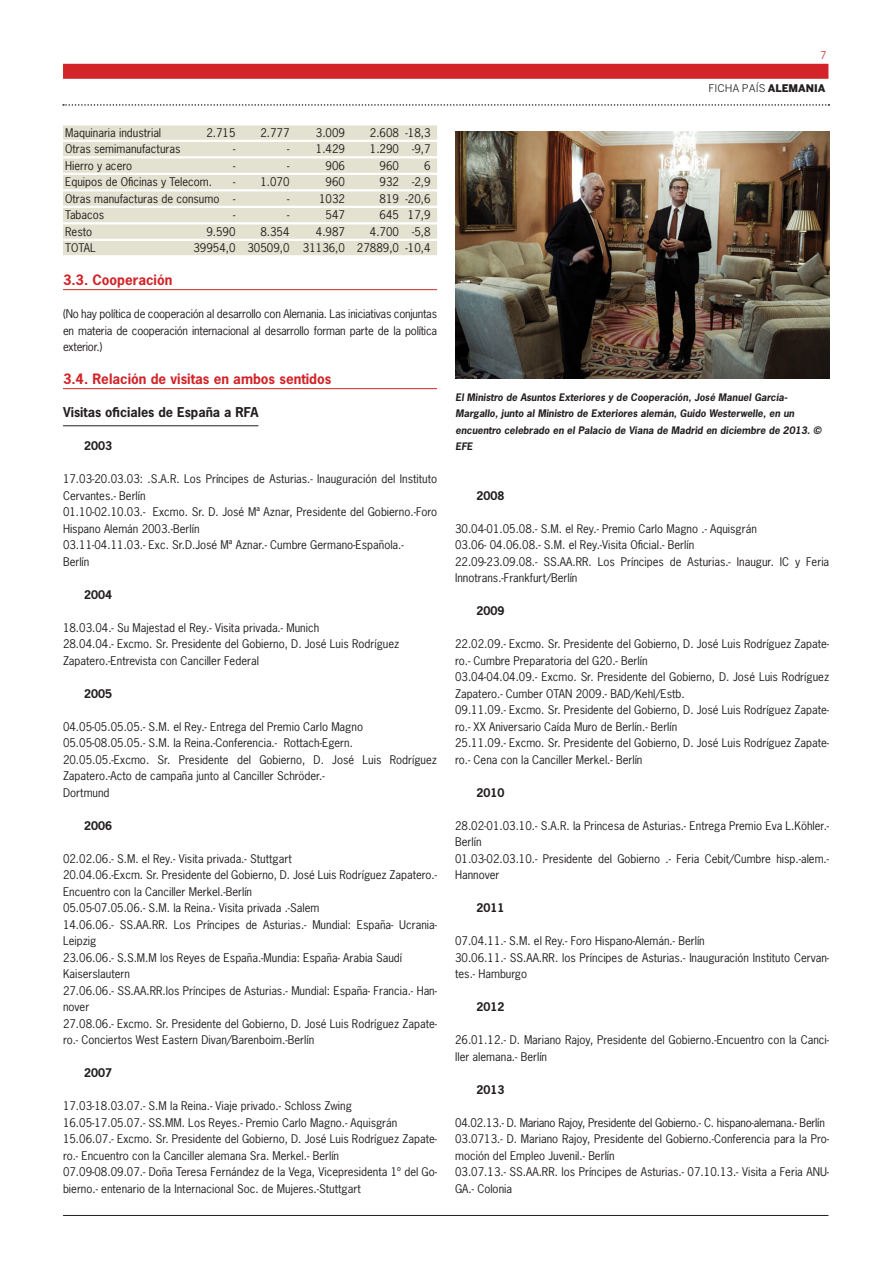
<style>
.page{position:relative;width:893px;height:1263px;background:#fff}
.page>*{position:absolute;margin:0;border:0;box-sizing:border-box;transform-origin:0 0}
.t1{font:700 13.5px "News Gothic Std";color:#d22429}
.t2{font:700 12.75px "News Gothic Std";color:#231f20}
.t3{font:11.25px/16.5px "News Gothic Std";color:#231f20}
.t4{font:700 11.25px "News Gothic Std";color:#231f20}
.t5{font:10.5px "Benton Sans";color:#231f20}
.t6{font:10.5px "Benton Sans";color:#d22429}
.t7{font:italic 700 9.75px/16.5px "News Gothic Std";color:#231f20}
.s1{font-weight:900}
</style>
<div class="page">
<div style="left:63px;top:64px;width:765px;height:15px;background:#d22429"></div>
<hr style="left:63px;top:1215px;width:765px;height:1px;background:#231f20">
<svg style="left:63px;top:104px;width:766px;height:2px"></svg>
<div style="left:63px;top:125px;width:374px;height:15px;background:#e3e1cf"></div>
<div style="left:63px;top:142px;width:374px;height:14px;background:#e3e1cf"></div>
<div style="left:63px;top:158px;width:374px;height:15px;background:#e3e1cf"></div>
<div style="left:63px;top:175px;width:374px;height:14px;background:#e3e1cf"></div>
<div style="left:63px;top:191px;width:374px;height:15px;background:#e3e1cf"></div>
<div style="left:63px;top:208px;width:374px;height:14px;background:#e3e1cf"></div>
<div style="left:63px;top:224px;width:374px;height:15px;background:#e3e1cf"></div>
<div style="left:63px;top:241px;width:374px;height:14px;background:#e3e1cf"></div>
<hr style="left:63px;top:289px;width:374px;height:1px;background:#d22429">
<hr style="left:63px;top:388px;width:374px;height:1px;background:#d22429">
<hr style="left:63px;top:425px;width:195px;height:1px;background:#231f20">
<img style="left:456px;top:131px;width:374px;height:247px">
<p class="t3" style="left:65px;top:124px;width:98px">Maquinaria industrial</p>
<p class="t3" style="left:206px;top:124px;width:31px">2.715</p>
<p class="t3" style="left:260px;top:124px;width:31px">2.777</p>
<p class="t3" style="left:316px;top:124px;width:31px">3.009</p>
<p class="t3" style="left:370px;top:124px;width:62px">2.608 -18,3</p>
<p class="t3" style="left:65px;top:140px;width:117px">Otras semimanufacturas</p>
<p class="t3" style="left:233px;top:140px;width:4px">-</p>
<p class="t3" style="left:287px;top:140px;width:59px">- 1.429</p>
<p class="t3" style="left:370px;top:140px;width:62px">1.290 -9,7</p>
<p class="t3" style="left:65px;top:157px;width:68px">Hierro y acero</p>
<p class="t3" style="left:233px;top:157px;width:4px">-</p>
<p class="t3" style="left:287px;top:157px;width:4px">-</p>
<p class="t3" style="left:326px;top:157px;width:21px">906</p>
<p class="t3" style="left:380px;top:157px;width:21px">960</p>
<p class="t3" style="left:424px;top:157px;width:8px">6</p>
<p class="t3" style="left:65px;top:173px;width:148px">Equipos de Oficinas y Telecom.</p>
<p class="t3" style="left:233px;top:173px;width:58px">- 1.070</p>
<p class="t3" style="left:326px;top:173px;width:21px">960</p>
<p class="t3" style="left:380px;top:173px;width:52px">932 -2,9</p>
<p class="t3" style="left:65px;top:190px;width:172px">Otras manufacturas de consumo -</p>
<p class="t3" style="left:287px;top:190px;width:4px">-</p>
<p class="t3" style="left:319px;top:190px;width:27px">1032</p>
<p class="t3" style="left:380px;top:190px;width:52px">819 -20,6</p>
<p class="t3" style="left:65px;top:206px;width:41px">Tabacos</p>
<p class="t3" style="left:233px;top:206px;width:4px">-</p>
<p class="t3" style="left:287px;top:206px;width:4px">-</p>
<p class="t3" style="left:326px;top:206px;width:21px">547</p>
<p class="t3" style="left:380px;top:206px;width:52px">645 17,9</p>
<p class="t3" style="left:65px;top:223px;width:28px">Resto</p>
<p class="t3" style="left:206px;top:223px;width:31px">9.590</p>
<p class="t3" style="left:260px;top:223px;width:31px">8.354</p>
<p class="t3" style="left:316px;top:223px;width:31px">4.987</p>
<p class="t3" style="left:370px;top:223px;width:62px">4.700 -5,8</p>
<p class="t3" style="left:65px;top:239px;width:32px">TOTAL</p>
<p class="t3" style="left:193px;top:239px;width:239px">39954,0 30509,0 31136,0 27889,0 -10,4</p>
<p class="t1" style="left:63px;top:271px;width:111px">3.3. Cooperación</p>
<p class="t3" style="left:63px;top:305px;width:376px;text-align:justify">(No hay política de cooperación al desarrollo con Alemania. Las iniciativas conjuntas en materia de cooperación internacional al desarrollo forman parte de la política exterior.)</p>
<p class="t1" style="left:63px;top:370px;width:270px">3.4. Relación de visitas en ambos sentidos</p>
<p class="t2" style="left:63px;top:404px;width:197px">Visitas oficiales de España a RFA</p>
<p class="t4" style="left:84px;top:438px;width:29px">2003</p>
<p class="t3" style="left:63px;top:470px;width:376px">17.03-20.03.03: .S.A.R. Los Príncipes de Asturias.- Inauguración del Instituto Cervantes.- Berlín<br>01.10-02.10.03.- Excmo. Sr. D. José Mª Aznar, Presidente del Gobierno.-Foro Hispano Alemán 2003.-Berlín<br>03.11-04.11.03.- Exc. Sr.D.José Mª Aznar.- Cumbre Germano-Española.-<br>Berlín</p>
<p class="t4" style="left:84px;top:587px;width:29px">2004</p>
<p class="t3" style="left:63px;top:619px;width:338px">18.03.04.- Su Majestad el Rey.- Visita privada.- Munich<br>28.04.04.- Excmo. Sr. Presidente del Gobierno, D. José Luis Rodríguez<br>Zapatero.-Entrevista con Canciller Federal</p>
<p class="t4" style="left:84px;top:686px;width:29px">2005</p>
<p class="t3" style="left:63px;top:718px;width:376px">04.05-05.05.05.- S.M. el Rey.- Entrega del Premio Carlo Magno 05.05-08.05.05.- S.M. la Reina.-Conferencia.- Rottach-Egern.<br>20.05.05.-Excmo. Sr. Presidente del Gobierno, D. José Luis Rodríguez Zapatero.-Acto de campaña junto al Canciller Schröder.-<br>Dortmund</p>
<p class="t4" style="left:84px;top:818px;width:29px">2006</p>
<p class="t3" style="left:63px;top:850px;width:376px">02.02.06.- S.M. el Rey.- Visita privada.- Stuttgart<br>20.04.06.-Excm. Sr. Presidente del Gobierno, D. José Luis Rodríguez Zapatero.- Encuentro con la Canciller Merkel.-Berlín<br>05.05-07.05.06.- S.M. la Reina.- Visita privada .-Salem<br>14.06.06.- SS.AA.RR. Los Príncipes de Asturias.- Mundial: España- Ucrania-Leipzig<br>23.06.06.- S.S.M.M los Reyes de España.-Mundia: España- Arabia Saudí Kaiserslautern<br>27.06.06.- SS.AA.RR.los Príncipes de Asturias.- Mundial: España- Francia.- Han&shy;nover<br>27.08.06.- Excmo. Sr. Presidente del Gobierno, D. José Luis Rodríguez Zapate&shy;ro.- Conciertos West Eastern Divan/Barenboim.-Berlín</p>
<p class="t4" style="left:84px;top:1065px;width:29px">2007</p>
<p class="t3" style="left:63px;top:1097px;width:376px">17.03-18.03.07.- S.M la Reina.- Viaje privado.- Schloss Zwing 16.05-17.05.07.- SS.MM. Los Reyes.- Premio Carlo Magno.- Aquisgrán 15.06.07.- Excmo. Sr. Presidente del Gobierno, D. José Luis Rodríguez Zapate&shy;ro.- Encuentro con la Canciller alemana Sra. Merkel.- Berlín<br>07.09-08.09.07.- Doña Teresa Fernández de la Vega, Vicepresidenta 1º del Go&shy;bierno.- entenario de la Internacional Soc. de Mujeres.-Stuttgart</p>
<p class="t6" style="left:820px;top:49px;width:7px">7</p>
<p class="t5" style="left:709px;top:82px;width:118px">FICHA PAÍS <span class="s1">ALEMANIA</span></p>
<p class="t7" style="left:455px;top:389px;width:368px">El Ministro de Asuntos Exteriores y de Cooperación, José Manuel García-Margallo, junto al Ministro de Exteriores alemán, Guido Westerwelle, en un encuentro celebrado en el Palacio de Viana de Madrid en diciembre de 2013. © EFE</p>
<p class="t4" style="left:476px;top:488px;width:29px">2008</p>
<p class="t3" style="left:455px;top:520px;width:376px">30.04-01.05.08.- S.M. el Rey.- Premio Carlo Magno .- Aquisgrán<br>03.06- 04.06.08.- S.M. el Rey.-Visita Oficial.- Berlín<br>22.09-23.09.08.- SS.AA.RR. Los Príncipes de Asturias.- Inaugur. IC y Feria Innotrans.-Frankfurt/Berlín</p>
<p class="t4" style="left:476px;top:603px;width:29px">2009</p>
<p class="t3" style="left:455px;top:635px;width:376px">22.02.09.- Excmo. Sr. Presidente del Gobierno, D. José Luis Rodríguez Zapate&shy;ro.- Cumbre Preparatoria del G20.- Berlín<br>03.04-04.04.09.- Excmo. Sr. Presidente del Gobierno, D. José Luis Rodríguez Zapatero.- Cumber OTAN 2009.- BAD/Kehl/Estb.<br>09.11.09.- Excmo. Sr. Presidente del Gobierno, D. José Luis Rodríguez Zapate&shy;ro.- XX Aniversario Caída Muro de Berlín.- Berlín<br>25.11.09.- Excmo. Sr. Presidente del Gobierno, D. José Luis Rodríguez Zapate&shy;ro.- Cena con la Canciller Merkel.- Berlín</p>
<p class="t4" style="left:476px;top:785px;width:29px">2010</p>
<p class="t3" style="left:455px;top:817px;width:376px">28.02-01.03.10.- S.A.R. la Princesa de Asturias.- Entrega Premio Eva L.Köhler.- Berlín<br>01.03-02.03.10.- Presidente del Gobierno .- Feria Cebit/Cumbre hisp.-alem.- Hannover</p>
<p class="t4" style="left:476px;top:900px;width:29px">2011</p>
<p class="t3" style="left:455px;top:932px;width:376px">07.04.11.- S.M. el Rey.- Foro Hispano-Alemán.- Berlín<br>30.06.11.- SS.AA.RR. los Príncipes de Asturias.- Inauguración Instituto Cervan&shy;tes.- Hamburgo</p>
<p class="t4" style="left:476px;top:999px;width:29px">2012</p>
<p class="t3" style="left:455px;top:1031px;width:376px">26.01.12.- D. Mariano Rajoy, Presidente del Gobierno.-Encuentro con la Canci&shy;ller alemana.- Berlín</p>
<p class="t4" style="left:476px;top:1082px;width:29px">2013</p>
<p class="t3" style="left:455px;top:1114px;width:376px">04.02.13.- D. Mariano Rajoy, Presidente del Gobierno.- C. hispano-alemana.- Berlín 03.0713.- D. Mariano Rajoy, Presidente del Gobierno.-Conferencia para la Pro&shy;moción del Empleo Juvenil.- Berlín<br>03.07.13.- SS.AA.RR. los Príncipes de Asturias.- 07.10.13.- Visita a Feria ANU-GA.- Colonia</p>
</div>
